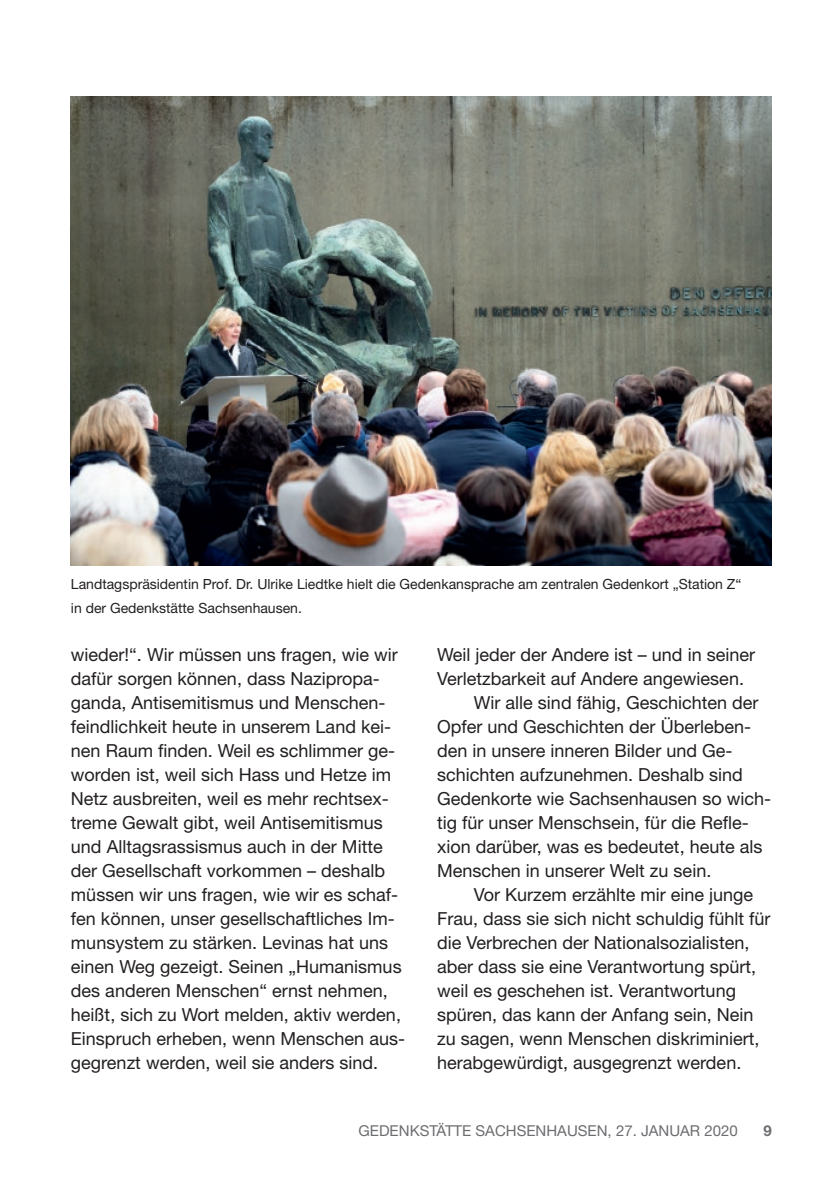
<style>
.page{position:relative;width:840px;height:1191px;background:#fff}
.page>*{position:absolute;margin:0;border:0;box-sizing:border-box;transform-origin:0 0}
.t1{font:18px/24px "Helvetica Neue LT Std";color:#231f20}
.t2{font:15px "Helvetica Neue LT Std";color:#6c6d70}
.t3{font:700 15px "Helvetica Neue LT Std";color:#6c6d70}
.t4{font:14px/24px "Helvetica Neue LT Std";color:#231f20}
</style>
<div class="page">
<img style="left:71px;top:96px;width:700px;height:469px">
<p class="t4" style="left:71px;top:572px;width:671px">Landtagspräsidentin Prof. Dr. Ulrike Liedtke hielt die Gedenkansprache am zentralen Gedenkort „Station Z“ in der Gedenkstätte Sachsenhausen.</p>
<p class="t1" style="left:71px;top:642px;width:335px">wieder!“. Wir müssen uns fragen, wie wir dafür sorgen können, dass Nazipropa&shy;ganda, Antisemitismus und Menschen&shy;feindlichkeit heute in unserem Land kei&shy;nen Raum finden. Weil es schlimmer ge&shy;worden ist, weil sich Hass und Hetze im Netz ausbreiten, weil es mehr rechtsex&shy;treme Gewalt gibt, weil Antisemitismus und Alltagsrassismus auch in der Mitte der Gesellschaft vorkommen – deshalb müssen wir uns fragen, wie wir es schaf&shy;fen können, unser gesellschaftliches Im&shy;munsystem zu stärken. Levinas hat uns einen Weg gezeigt. Seinen „Humanismus des anderen Menschen“ ernst nehmen, heißt, sich zu Wort melden, aktiv werden, Einspruch erheben, wenn Menschen aus&shy;gegrenzt werden, weil sie anders sind.</p>
<p class="t1" style="left:437px;top:642px;width:319px">Weil jeder der Andere ist – und in seiner</p>
<p class="t1" style="left:437px;top:666px;width:308px">Verletzbarkeit auf Andere angewiesen.</p>
<p class="t1" style="left:473px;top:690px;width:286px">Wir alle sind fähig, Geschichten der</p>
<p class="t1" style="left:437px;top:714px;width:315px">Opfer und Geschichten der Überleben-</p>
<p class="t1" style="left:437px;top:738px;width:297px">den in unsere inneren Bilder und Ge-</p>
<p class="t1" style="left:437px;top:762px;width:307px">schichten aufzunehmen. Deshalb sind</p>
<p class="t1" style="left:437px;top:786px;width:335px">Gedenkorte wie Sachsenhausen so wich-</p>
<p class="t1" style="left:437px;top:810px;width:313px">tig für unser Menschsein, für die Refle-</p>
<p class="t1" style="left:437px;top:834px;width:327px">xion darüber, was es bedeutet, heute als</p>
<p class="t1" style="left:437px;top:858px;width:276px">Menschen in unserer Welt zu sein.</p>
<p class="t1" style="left:473px;top:882px;width:281px">Vor Kurzem erzählte mir eine junge</p>
<p class="t1" style="left:437px;top:906px;width:335px">Frau, dass sie sich nicht schuldig fühlt für</p>
<p class="t1" style="left:437px;top:930px;width:314px">die Verbrechen der Nationalsozialisten,</p>
<p class="t1" style="left:437px;top:954px;width:320px">aber dass sie eine Verantwortung spürt,</p>
<p class="t1" style="left:437px;top:978px;width:300px">weil es geschehen ist. Verantwortung</p>
<p class="t1" style="left:437px;top:1002px;width:318px">spüren, das kann der Anfang sein, Nein</p>
<p class="t1" style="left:437px;top:1026px;width:324px">zu sagen, wenn Menschen diskriminiert,</p>
<p class="t1" style="left:437px;top:1050px;width:305px">herabgewürdigt, ausgegrenzt werden.</p>
<p class="t2" style="left:358px;top:1122px;width:380px">GEDENKSTÄTTE SACHSENHAUSEN, 27. JANUAR 2020</p>
<p class="t3" style="left:763px;top:1121px;width:10px">9</p>
</div>
